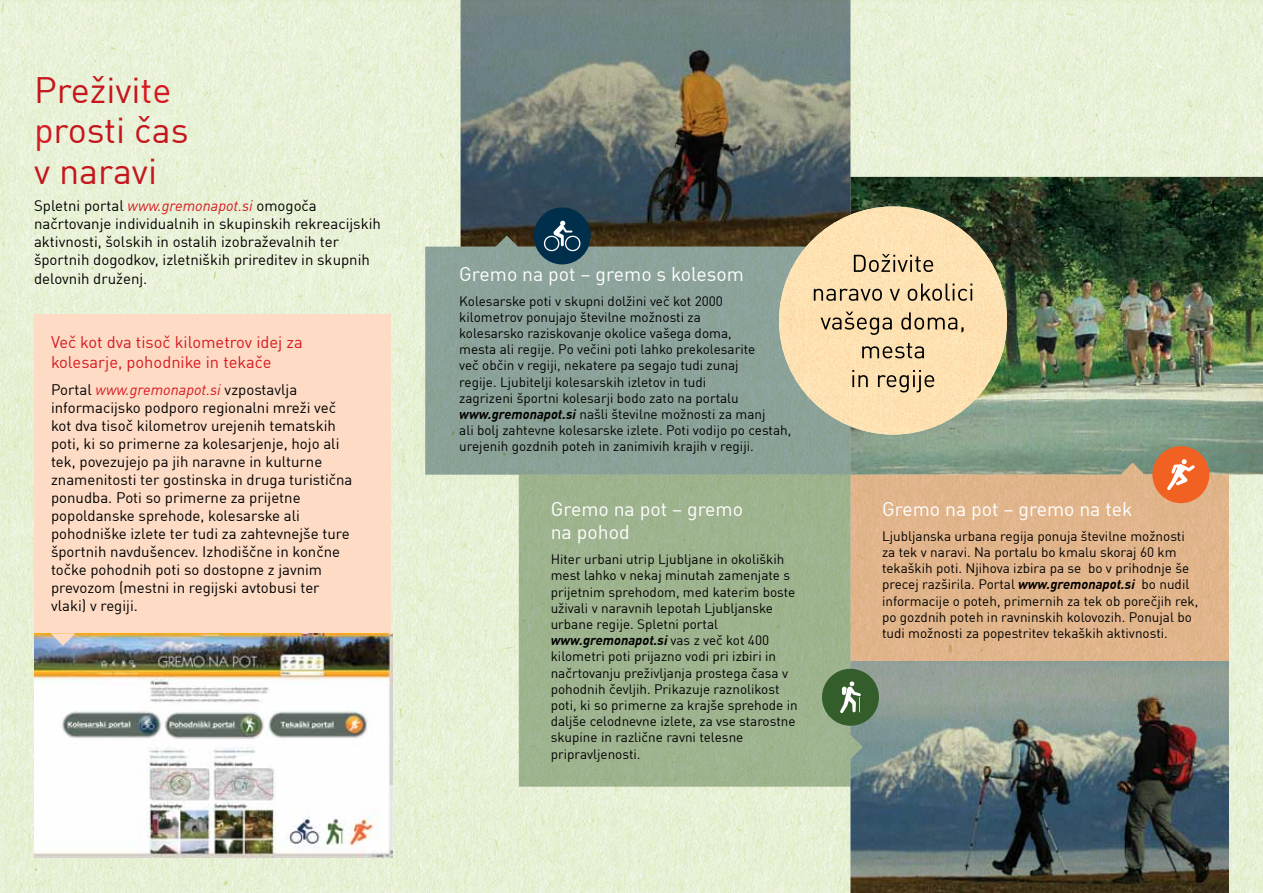
<style>
.page{position:relative;width:1263px;height:893px;background:#fff}
.page>*{position:absolute;margin:0;border:0;box-sizing:border-box;transform-origin:0 0}
.t1{font:36px/40.5px "DIN Offc Pro";color:#c4161c}
.t2{font:19.5px/23.4px "DIN Offc Pro";color:#fff}
.t3{font:16.5px/19.8px "DIN Offc Pro";color:#d71920}
.t4{font:15px/18px "DIN Offc Pro";color:#000}
.t5{font:13.5px/16.2px "DIN Offc Pro";color:#000}
.s1{color:#d71920}
.s2{font-style:italic;color:#d71920}
.s3{font-weight:700;font-style:italic}
</style>
<div class="page">
<img style="left:0;top:0;width:1263px;height:893px">
<svg style="left:519px;top:475px;width:331px;height:312px;background:#9db38e"></svg>
<svg style="left:850px;top:475px;width:379px;height:186px;background:#e1b48b"></svg>
<svg style="left:425px;top:236px;width:425px;height:239px;background:#8ba299"></svg>
<img style="left:850px;top:177px;width:413px;height:298px">
<img style="left:850px;top:661px;width:379px;height:232px">
<img style="left:461px;top:0;width:389px;height:247px">
<img style="left:779px;top:206px;width:228px;height:228px;border-radius:114px">
<div style="left:34px;top:315px;width:356px;height:376px;background:#fddbc5"></div>
<img style="left:34px;top:634px;width:358px;height:223px">
<svg style="left:852px;top:370px;width:82px;height:22px;background:#cdb790"></svg>
<svg style="left:862px;top:343px;width:62px;height:15px"></svg>
<svg style="left:821px;top:312px;width:142px;height:23px;background:#cfb790"></svg>
<svg style="left:814px;top:284px;width:158px;height:17px;background:#c6b18b"></svg>
<svg style="left:854px;top:254px;width:79px;height:18px"></svg>
<svg style="left:51px;top:634px;width:24px;height:12px"></svg>
<div style="left:534px;top:207px;width:57px;height:57px;background:#002f4b;border-radius:50%"></div>
<svg style="left:544px;top:221px;width:36px;height:30px"></svg>
<div style="left:822px;top:669px;width:57px;height:57px;background:#345d2c;border-radius:50%"></div>
<svg style="left:840px;top:681px;width:21px;height:32px"></svg>
<div style="left:1152px;top:446px;width:57px;height:57px;background:#f16122;border-radius:50%"></div>
<svg style="left:1167px;top:459px;width:28px;height:31px"></svg>
<h1 class="t1" style="left:34px;top:66px;width:156px">Preživi<span class="s1">te p</span>rosti čas v naravi</h1>
<p class="t4" style="left:34px;top:195px;width:348px">Spletni portal <span class="s2">www.gremonapot.si</span> omogoča načrtovanje individualnih in skupinskih rekreacijskih aktivnosti, šolskih in ostalih izobraževalnih ter športnih dogodkov, izletniških prireditev in skupnih</p>
<p class="t4" style="left:34px;top:268px;width:115px">delovnih druženj.</p>
<p class="t3" style="left:51px;top:331px;width:253px">Več kot dva tisoč kilometrov idej za kolesarje, pohodnike in tekače</p>
<p class="t4" style="left:51px;top:379px;width:303px">Portal <span class="s2">www.gremonapot.si</span> vzpostavlja informacijsko podporo regionalni mreži več kot dva tisoč kilometrov urejenih tematskih poti, ki so primerne za kolesarjenje, hojo ali tek, povezujejo pa jih naravne in kulturne znamenitosti ter gostinska in druga turistična ponudba. Poti so primerne za prijetne popoldanske sprehode, kolesarske ali pohodniške izlete ter tudi za zahtevnejše ture športnih navdušencev. Izhodiščne in končne točke pohodnih poti so dostopne z javnim prevozom (mestni in regijski avtobusi ter vlaki) v regiji.</p>
<h2 class="t2" style="left:459px;top:260px;width:286px">Gremo na pot – gremo s kolesom</h2>
<p class="t5" style="left:459px;top:291px;width:333px">Kolesarske poti v skupni dolžini več kot 2000<br>kilometrov ponujajo številne možnosti za<br>kolesarsko raziskovanje okolice vašega doma,<br>mesta ali regije. Po večini poti lahko prekolesarite<br>več občin v regiji, nekatere pa segajo tudi zunaj<br>regije. Ljubitelji kolesarskih izletov in tudi<br>zagrizeni športni kolesarji bodo zato na portalu <span class="s3">www.gremonapot.si</span> našli številne možnosti za manj<br>ali bolj zahtevne kolesarske izlete. Poti vodijo po cestah, urejenih gozdnih poteh in zanimivih krajih v regiji.</p>
<h2 class="t2" style="left:551px;top:495px;width:194px">Gremo na pot – gremo na pohod</h2>
<p class="t5" style="left:551px;top:550px;width:249px">Hiter urbani utrip Ljubljane in okoliških mest lahko v nekaj minutah zamenjate s prijetnim sprehodom, med katerim boste uživali v naravnih lepotah Ljubljanske urbane regije. Spletni portal <span class="s3">www.gremonapot.si</span> vas z več kot 400 kilometri poti prijazno vodi pri izbiri in načrtovanju preživljanja prostega časa v pohodnih čevljih. Prikazuje raznolikost poti, ki so primerne za krajše sprehode in daljše celodnevne izlete, za vse starostne skupine in različne ravni telesne pripravljenosti.</p>
<h2 class="t2" style="left:882px;top:495px;width:252px">Gremo na pot – gremo na tek</h2>
<p class="t5" style="left:882px;top:526px;width:318px">Ljubljanska urbana regija ponuja številne možnosti za tek v naravi. Na portalu bo kmalu skoraj 60 km tekaških poti. Njihova izbira pa se bo v prihodnje še precej razširila. Portal <span class="s3">www.gremonapot.si</span> bo nudil informacije o poteh, primernih za tek ob porečjih rek, po gozdnih poteh in ravninskih kolovozih. Ponujal bo tudi možnosti za popestritev tekaških aktivnosti.</p>
</div>
